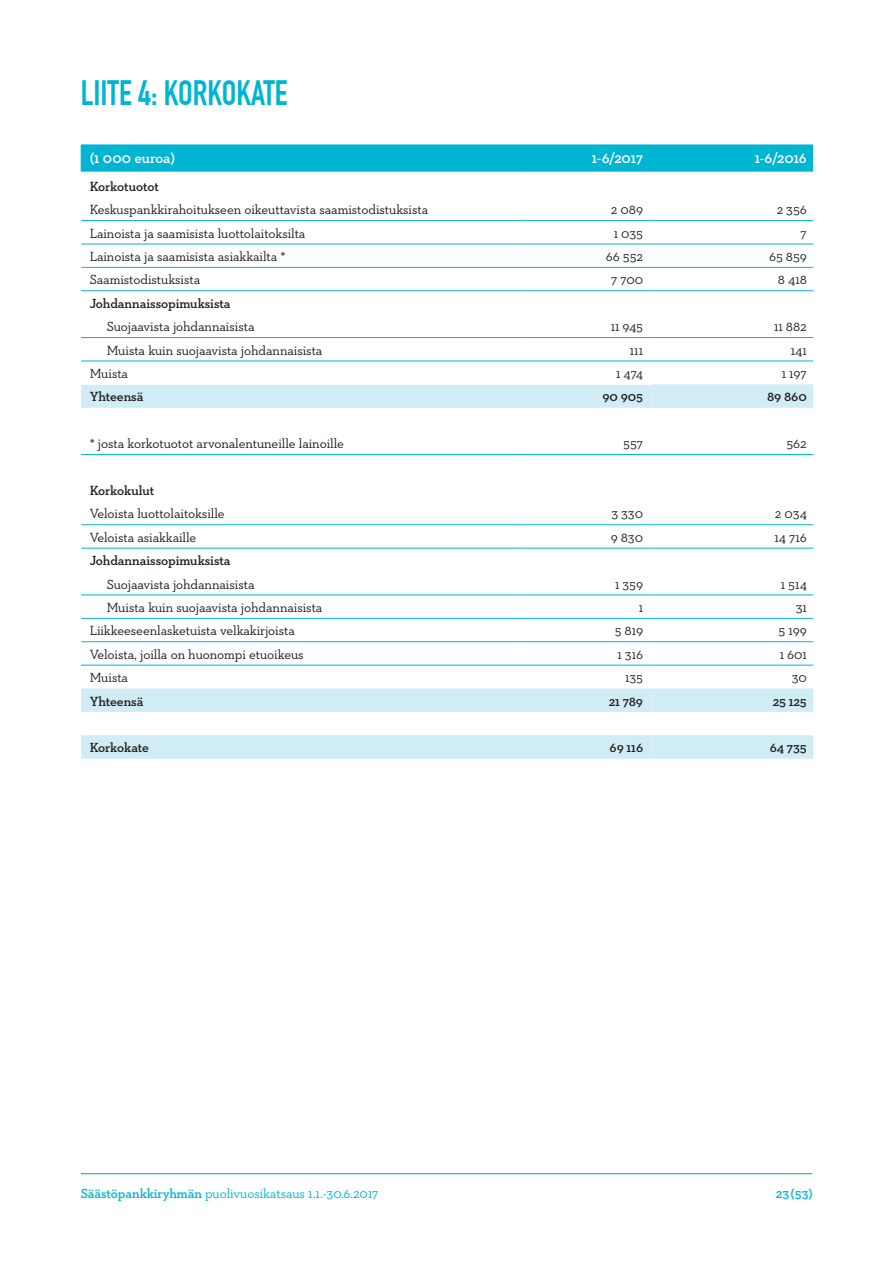
<style>
.page{position:relative;width:893px;height:1263px;background:#fff}
.page>*{position:absolute;margin:0;border:0;box-sizing:border-box;transform-origin:0 0}
.t1{font:700 34.5px "DIN Condensed";color:#00b5d1}
.t2{font:600 15px "Neutraface Slab Text";letter-spacing:-.005em;color:#fff}
.t3{font:13.5px "Neutraface Slab Text";letter-spacing:-.005em;color:#231f20}
.t4{font:600 13.5px "Neutraface Slab Text";letter-spacing:-.005em;color:#231f20}
.t5{font:13.5px "Neutraface Slab Text";letter-spacing:-.005em;color:#00b5d1}
.t6{font:600 13.5px "Neutraface Slab Text";color:#00b5d1}
.s1{font-weight:600}
</style>
<div class="page">
<hr style="left:81px;top:1173px;width:731px;height:1px;background:#00b5d1">
<div style="left:652px;top:145px;width:161px;height:27px;background:#00b5d1"></div>
<svg style="left:652px;top:221px;width:161px;height:140px"></svg>
<svg style="left:81px;top:385px;width:571px;height:374px"></svg>
<svg style="left:652px;top:384px;width:161px;height:375px"></svg>
<div style="left:81px;top:145px;width:571px;height:27px;background:#00b5d1"></div>
<hr style="left:81px;top:220px;width:442px;height:1px;background:#00b5d1">
<hr style="left:523px;top:220px;width:129px;height:1px;background:#00b5d1">
<hr style="left:81px;top:244px;width:442px;height:1px;background:#00b5d1">
<hr style="left:523px;top:244px;width:129px;height:1px;background:#00b5d1">
<hr style="left:81px;top:267px;width:442px;height:1px;background:#00b5d1">
<hr style="left:523px;top:267px;width:129px;height:1px;background:#00b5d1">
<hr style="left:81px;top:337px;width:442px;height:1px;background:#00b5d1">
<hr style="left:523px;top:337px;width:129px;height:1px;background:#00b5d1">
<hr style="left:81px;top:361px;width:442px;height:1px;background:#00b5d1">
<hr style="left:523px;top:361px;width:129px;height:1px;background:#00b5d1">
<hr style="left:81px;top:524px;width:442px;height:1px;background:#00b5d1">
<hr style="left:523px;top:524px;width:129px;height:1px;background:#00b5d1">
<hr style="left:81px;top:594px;width:442px;height:1px;background:#00b5d1">
<hr style="left:523px;top:594px;width:129px;height:1px;background:#00b5d1">
<hr style="left:81px;top:618px;width:442px;height:1px;background:#00b5d1">
<hr style="left:523px;top:618px;width:129px;height:1px;background:#00b5d1">
<hr style="left:81px;top:641px;width:442px;height:1px;background:#00b5d1">
<hr style="left:523px;top:641px;width:129px;height:1px;background:#00b5d1">
<hr style="left:81px;top:665px;width:442px;height:1px;background:#00b5d1">
<hr style="left:523px;top:665px;width:129px;height:1px;background:#00b5d1">
<hr style="left:81px;top:454px;width:442px;height:1px;background:#00b5d1">
<hr style="left:523px;top:454px;width:129px;height:1px;background:#00b5d1">
<hr style="left:652px;top:454px;width:161px;height:1px;background:#00b5d1">
<hr style="left:652px;top:220px;width:161px;height:1px;background:#00b5d1">
<hr style="left:652px;top:244px;width:161px;height:1px;background:#00b5d1">
<hr style="left:652px;top:267px;width:161px;height:1px;background:#00b5d1">
<hr style="left:652px;top:337px;width:161px;height:1px;background:#00b5d1">
<hr style="left:652px;top:361px;width:161px;height:1px;background:#00b5d1">
<hr style="left:652px;top:524px;width:161px;height:1px;background:#00b5d1">
<hr style="left:652px;top:594px;width:161px;height:1px;background:#00b5d1">
<hr style="left:652px;top:618px;width:161px;height:1px;background:#00b5d1">
<hr style="left:652px;top:641px;width:161px;height:1px;background:#00b5d1">
<hr style="left:652px;top:665px;width:161px;height:1px;background:#00b5d1">
<hr style="left:81px;top:290px;width:442px;height:1px;background:#00b5d1">
<hr style="left:523px;top:290px;width:129px;height:1px;background:#00b5d1">
<hr style="left:652px;top:290px;width:161px;height:1px;background:#00b5d1">
<hr style="left:81px;top:548px;width:442px;height:1px;background:#00b5d1">
<hr style="left:523px;top:548px;width:129px;height:1px;background:#00b5d1">
<hr style="left:652px;top:548px;width:161px;height:1px;background:#00b5d1">
<h1 class="t1" style="left:81px;top:73px;width:208px">LIITE 4: KORKOKATE</h1>
<p class="t2" style="left:90px;top:149px;width:87px">(1 000 euroa)</p>
<p class="t2" style="left:592px;top:149px;width:53px">1-6/2017</p>
<p class="t2" style="left:755px;top:149px;width:54px">1-6/2016</p>
<p class="t4" style="left:90px;top:178px;width:71px">Korkotuotot</p>
<p class="t3" style="left:90px;top:201px;width:340px">Keskuspankkirahoitukseen oikeuttavista saamistodistuksista</p>
<p class="t3" style="left:611px;top:201px;width:34px">2 089</p>
<p class="t3" style="left:777px;top:201px;width:32px">2 356</p>
<p class="t3" style="left:90px;top:225px;width:217px">Lainoista ja saamisista luottolaitoksilta</p>
<p class="t3" style="left:614px;top:225px;width:31px">1 035</p>
<p class="t3" style="left:800px;top:225px;width:8px">7</p>
<p class="t3" style="left:90px;top:248px;width:197px">Lainoista ja saamisista asiakkailta *</p>
<p class="t3" style="left:606px;top:248px;width:39px">66 552</p>
<p class="t3" style="left:769px;top:248px;width:39px">65 859</p>
<p class="t3" style="left:90px;top:271px;width:112px">Saamistodistuksista</p>
<p class="t3" style="left:611px;top:271px;width:34px">7 700</p>
<p class="t3" style="left:778px;top:271px;width:30px">8 418</p>
<p class="t4" style="left:90px;top:295px;width:142px">Johdannaissopimuksista</p>
<p class="t3" style="left:107px;top:318px;width:149px">Suojaavista johdannaisista</p>
<p class="t3" style="left:611px;top:318px;width:34px">11 945</p>
<p class="t3" style="left:774px;top:318px;width:34px">11 882</p>
<p class="t3" style="left:107px;top:342px;width:217px">Muista kuin suojaavista johdannaisista</p>
<p class="t3" style="left:630px;top:342px;width:15px">111</p>
<p class="t3" style="left:791px;top:342px;width:18px">141</p>
<p class="t3" style="left:90px;top:365px;width:40px">Muista</p>
<p class="t3" style="left:616px;top:365px;width:29px">1 474</p>
<p class="t3" style="left:782px;top:365px;width:26px">1 197</p>
<p class="t4" style="left:90px;top:388px;width:55px">Yhteensä</p>
<p class="t4" style="left:602px;top:388px;width:42px">90 905</p>
<p class="t4" style="left:767px;top:388px;width:41px">89 860</p>
<p class="t3" style="left:90px;top:435px;width:256px">* josta korkotuotot arvonalentuneille lainoille</p>
<p class="t3" style="left:623px;top:435px;width:21px">557</p>
<p class="t3" style="left:786px;top:435px;width:22px">562</p>
<p class="t4" style="left:90px;top:482px;width:66px">Korkokulut</p>
<p class="t3" style="left:90px;top:505px;width:136px">Veloista luottolaitoksille</p>
<p class="t3" style="left:611px;top:505px;width:33px">3 330</p>
<p class="t3" style="left:775px;top:505px;width:34px">2 034</p>
<p class="t3" style="left:90px;top:529px;width:108px">Veloista asiakkaille</p>
<p class="t3" style="left:611px;top:529px;width:34px">9 830</p>
<p class="t3" style="left:774px;top:529px;width:34px">14 716</p>
<p class="t4" style="left:90px;top:552px;width:142px">Johdannaissopimuksista</p>
<p class="t3" style="left:107px;top:575px;width:149px">Suojaavista johdannaisista</p>
<p class="t3" style="left:615px;top:575px;width:29px">1 359</p>
<p class="t3" style="left:781px;top:575px;width:28px">1 514</p>
<p class="t3" style="left:107px;top:599px;width:217px">Muista kuin suojaavista johdannaisista</p>
<p class="t3" style="left:639px;top:599px;width:6px">1</p>
<p class="t3" style="left:796px;top:599px;width:13px">31</p>
<p class="t3" style="left:90px;top:622px;width:207px">Liikkeeseenlasketuista velkakirjoista</p>
<p class="t3" style="left:615px;top:622px;width:30px">5 819</p>
<p class="t3" style="left:778px;top:622px;width:30px">5 199</p>
<p class="t3" style="left:90px;top:646px;width:216px">Veloista, joilla on huonompi etuoikeus</p>
<p class="t3" style="left:618px;top:646px;width:27px">1 316</p>
<p class="t3" style="left:780px;top:646px;width:29px">1 601</p>
<p class="t3" style="left:90px;top:669px;width:40px">Muista</p>
<p class="t3" style="left:625px;top:669px;width:20px">135</p>
<p class="t3" style="left:792px;top:669px;width:17px">30</p>
<p class="t4" style="left:90px;top:692px;width:55px">Yhteensä</p>
<p class="t4" style="left:609px;top:692px;width:36px">21 789</p>
<p class="t4" style="left:773px;top:692px;width:36px">25 125</p>
<p class="t4" style="left:90px;top:739px;width:61px">Korkokate</p>
<p class="t4" style="left:610px;top:739px;width:35px">69 116</p>
<p class="t4" style="left:770px;top:739px;width:39px">64 735</p>
<p class="t5" style="left:81px;top:1185px;width:299px"><span class="s1">Säästöpankkiryhmän</span> puolivuosikatsaus 1.1.-30.6.2017</p>
<p class="t6" style="left:776px;top:1185px;width:39px">23 (53)</p>
</div>
